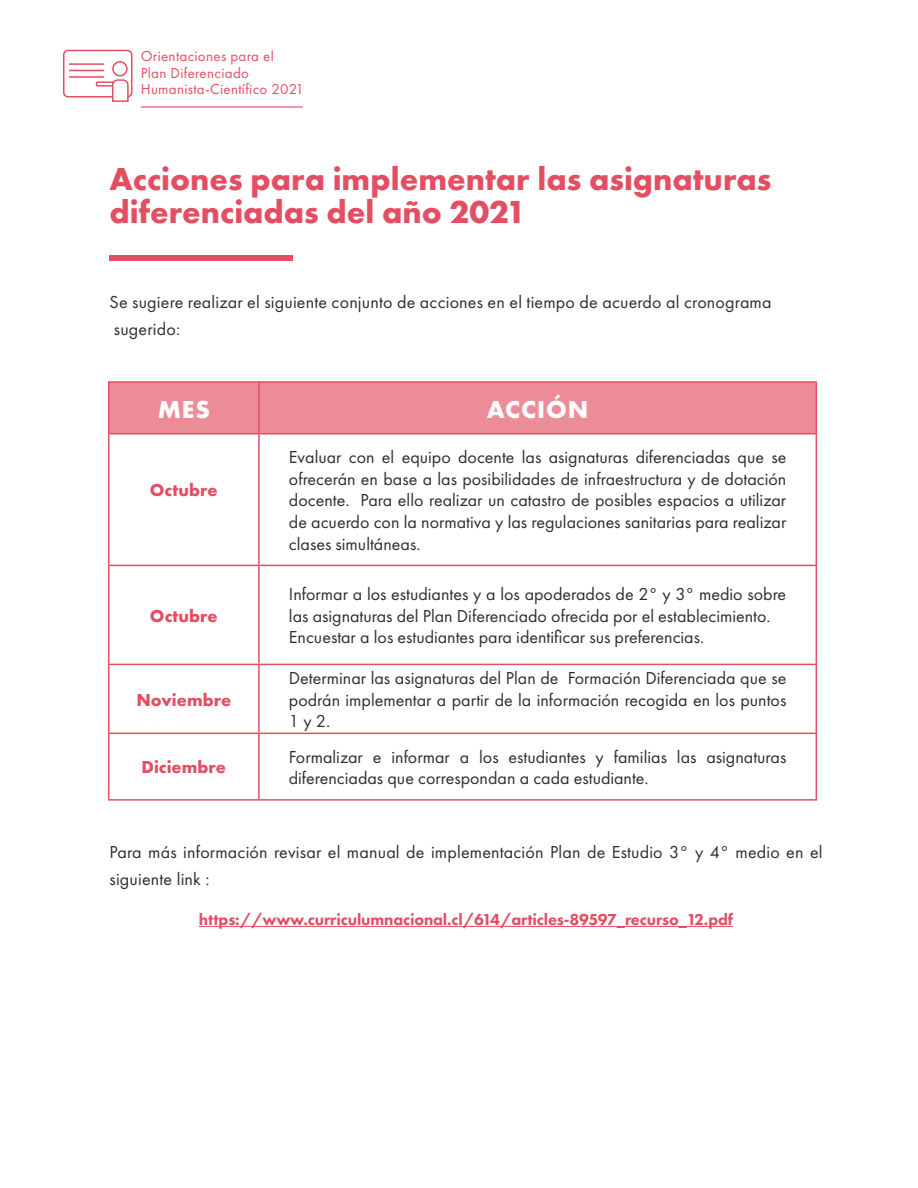
<style>
.page{position:relative;width:918px;height:1188px;background:#fff}
.page>*{position:absolute;margin:0;border:0;box-sizing:border-box;transform-origin:0 0}
.t1{font:700 33px/33px "Futura PT";color:#e34e62}
.t2{font:700 25.5px "Futura PT";letter-spacing:.035em;color:#fff}
.t3{font:18px/21.6px "Futura PT";color:#2e2e2e}
.t4{font:700 18px "Futura PT";color:#e34e62}
.t5{font:800 16.5px "Futura PT";letter-spacing:-.01em;color:#e34e62}
.t6{font:15px/16.5px "Futura PT";letter-spacing:.02em;color:#e34e62}
</style>
<div class="page">
<hr style="left:141px;top:106px;width:162px;height:2px;background:#e34e62">
<svg style="left:63px;top:49px;width:70px;height:53px"></svg>
<hr style="left:199px;top:926px;width:534px;height:1px;background:#e34e62">
<div style="left:110px;top:383px;width:706px;height:50px;background:#ed8c99"></div>
<hr style="left:108px;top:383px;width:2px;height:50px;background:#e34e62">
<hr style="left:108px;top:381px;width:151px;height:2px;background:#e34e62">
<hr style="left:258px;top:383px;width:2px;height:50px;background:#e34e62">
<hr style="left:259px;top:381px;width:558px;height:2px;background:#e34e62">
<hr style="left:816px;top:383px;width:1px;height:50px;background:#e34e62">
<hr style="left:108px;top:435px;width:2px;height:130px;background:#e34e62">
<hr style="left:108px;top:433px;width:151px;height:2px;background:#e34e62">
<hr style="left:258px;top:435px;width:2px;height:130px;background:#e34e62">
<hr style="left:259px;top:433px;width:558px;height:2px;background:#e34e62">
<hr style="left:816px;top:435px;width:1px;height:130px;background:#e34e62">
<hr style="left:108px;top:566px;width:2px;height:98px;background:#e34e62">
<hr style="left:108px;top:565px;width:151px;height:1px;background:#e34e62">
<hr style="left:258px;top:566px;width:2px;height:98px;background:#e34e62">
<hr style="left:259px;top:565px;width:558px;height:1px;background:#e34e62">
<hr style="left:816px;top:566px;width:1px;height:98px;background:#e34e62">
<hr style="left:108px;top:665px;width:2px;height:68px;background:#e34e62">
<hr style="left:108px;top:734px;width:2px;height:65px;background:#e34e62">
<hr style="left:108px;top:664px;width:151px;height:1px;background:#e34e62">
<hr style="left:108px;top:733px;width:151px;height:1px;background:#e34e62">
<hr style="left:108px;top:799px;width:151px;height:2px;background:#e34e62">
<hr style="left:258px;top:665px;width:2px;height:68px;background:#e34e62">
<hr style="left:258px;top:734px;width:2px;height:65px;background:#e34e62">
<hr style="left:259px;top:664px;width:558px;height:1px;background:#e34e62">
<hr style="left:816px;top:665px;width:1px;height:68px;background:#e34e62">
<hr style="left:816px;top:734px;width:1px;height:65px;background:#e34e62">
<hr style="left:259px;top:733px;width:558px;height:1px;background:#e34e62">
<hr style="left:259px;top:799px;width:558px;height:2px;background:#e34e62">
<div style="left:110px;top:255px;width:183px;height:6px;background:#e34e62"></div>
<p class="t6" style="left:141px;top:48px;width:165px">Orientaciones para el<br>Plan Diferenciado<br>Humanista-Científico 2021</p>
<h1 class="t1" style="left:110px;top:162px;width:664px">Acciones para implementar las asignaturas diferenciadas del año 2021</h1>
<p class="t3" style="left:110px;top:288px;width:664px;line-height:27px">Se sugiere realizar el siguiente conjunto de acciones en el tiempo de acuerdo al cronograma sugerido:</p>
<h2 class="t2" style="left:158px;top:393px;width:54px">MES</h2>
<h2 class="t2" style="left:487px;top:393px;width:103px">ACCIÓN</h2>
<p class="t4" style="left:150px;top:478px;width:69px">Octubre</p>
<p class="t4" style="left:150px;top:604px;width:69px">Octubre</p>
<p class="t4" style="left:136px;top:688px;width:97px">Noviembre</p>
<p class="t3" style="left:289px;top:446px;width:499px;text-align:justify">Evaluar con el equipo docente las asignaturas diferenciadas que se ofrecerán en base a las posibilidades de infraestructura y de dotación docente. Para ello realizar un catastro de posibles espacios a utilizar de acuerdo con la normativa y las regulaciones sanitarias para realizar clases simultáneas.</p>
<p class="t3" style="left:289px;top:583px;width:499px">Informar a los estudiantes y a los apoderados de 2° y 3° medio sobre las asignaturas del Plan Diferenciado ofrecida por el establecimiento.<br>Encuestar a los estudiantes para identificar sus preferencias.</p>
<p class="t3" style="left:289px;top:667px;width:499px;text-align:justify">Determinar las asignaturas del Plan de Formación Diferenciada que se podrán implementar a partir de la información recogida en los puntos 1 y 2.</p>
<p class="t4" style="left:142px;top:756px;width:86px">Diciembre</p>
<p class="t3" style="left:289px;top:746px;width:499px">Formalizar e informar a los estudiantes y familias las asignaturas diferenciadas que correspondan a cada estudiante.</p>
<p class="t3" style="left:110px;top:839px;width:715px;line-height:27px">Para más información revisar el manual de implementación Plan de Estudio 3° y 4° medio en el siguiente link :</p>
<p class="t5" style="left:199px;top:909px;width:536px">https://www.curriculumnacional.cl/614/articles-89597_recurso_12.pdf</p>
</div>
